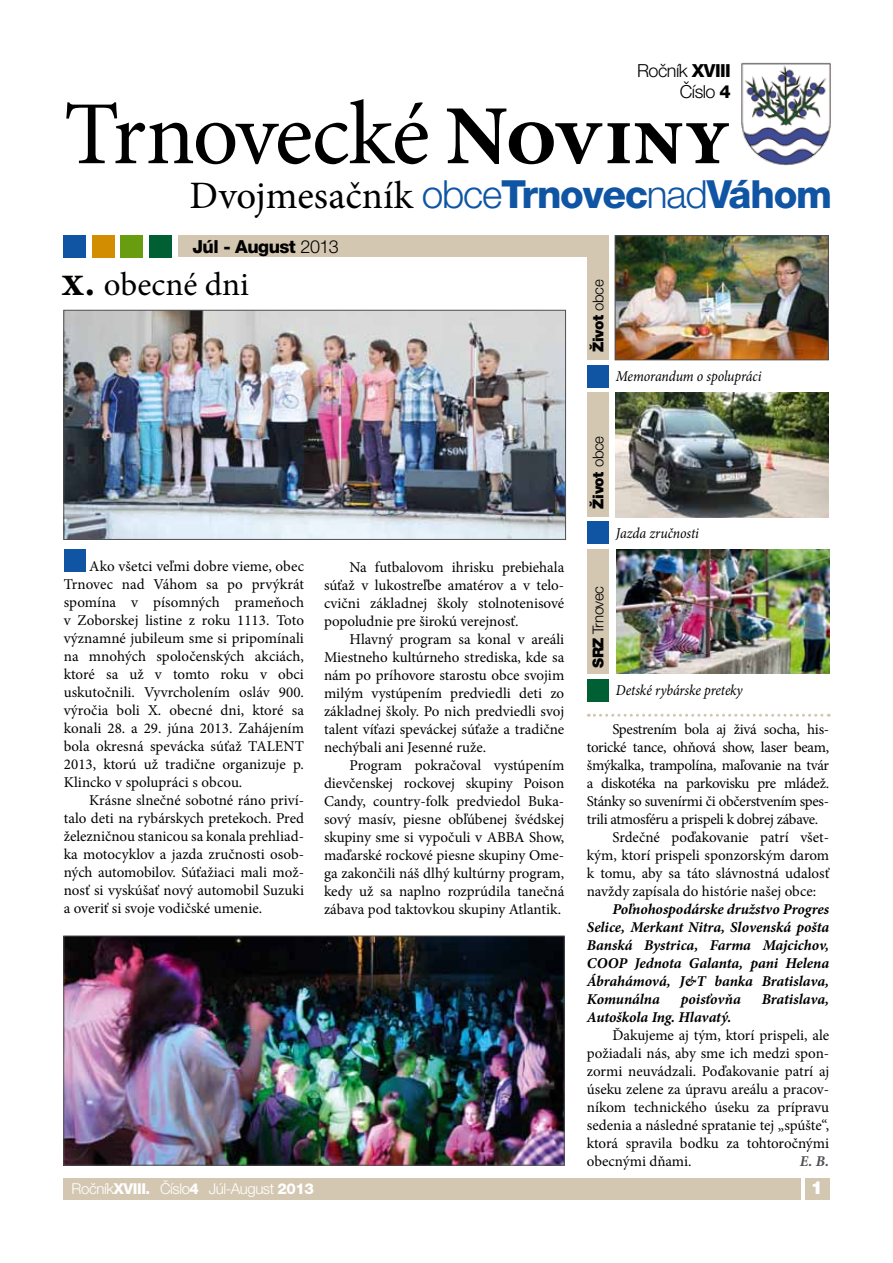
<style>
.page{position:relative;width:893px;height:1263px;background:#fff}
.page>*{position:absolute;margin:0;border:0;box-sizing:border-box;transform-origin:0 0}
.t1{font:90.15px "Minion Pro";letter-spacing:-.025em;color:#000}
.t2{font:38.85px "Minion Pro";color:#000}
.t3{font:33px "Minion Pro";color:#000}
.t4{font:300 18px/21.6px "Helvetica Neue LT Pro";letter-spacing:-.03em;color:#000;text-align:right}
.t5{font:800 18px "Helvetica Neue LT Pro";letter-spacing:-.03em;color:#000}
.t6{font:900 18px "Helvetica Neue LT Pro";color:#fff}
.t7{font:15px "Minion Pro";color:#000}
.t8{font:italic 700 15px "Minion Pro";letter-spacing:-.005em;color:#000}
.t9{font:15px "Minion Pro";letter-spacing:-.02em;color:#000}
.t10{font:15px "Minion Pro";letter-spacing:-.025em;color:#000}
.t11{font:italic 15px "Minion Pro";letter-spacing:-.005em;color:#000;scale:.92 1}
.t12{font:300 15px "Helvetica Neue LT Pro";letter-spacing:-.03em;color:#fff}
.t13{font:900 15px "Helvetica Neue LT Pro";letter-spacing:-.03em;color:#000}
.t14{font:300 15px "Helvetica Neue LT Pro";letter-spacing:-.03em;color:#000}
.t15{font:italic 700 15px "Minion Pro";color:#504f53}
.s1{font-weight:800}
.s2{font-weight:700;font-size:84.15px}
.s3{font-family:"Helvetica Neue LT Pro";font-weight:300;color:#0f55a4}
.s4{font-family:"Helvetica Neue LT Pro";font-weight:800;color:#0f55a4}
.s5{font-weight:300}
.s6{font-weight:700;font-size:40.5px}
.s7{font-weight:900}
</style>
<div class="page">
<img style="left:616px;top:393px;width:212px;height:124px">
<img style="left:66px;top:312px;width:498px;height:226px">
<div style="left:64px;top:310px;width:502px;height:230px;border:1px solid #504f53"></div>
<img style="left:66px;top:938px;width:496px;height:225px">
<div style="left:64px;top:936px;width:500px;height:229px;border:1px solid #504f53"></div>
<img style="left:617px;top:237px;width:210px;height:121px">
<div style="left:615px;top:235px;width:214px;height:125px;border:1px solid #504f53"></div>
<div style="left:178px;top:235px;width:422px;height:22px;background:#d4c7b2"></div>
<div style="left:64px;top:1178px;width:737px;height:22px;background:#d4c7b2"></div>
<div style="left:805px;top:1178px;width:25px;height:22px;background:#d4c7b2"></div>
<img style="left:741px;top:62px;width:90px;height:104px">
<div style="left:587px;top:365px;width:21px;height:22px;background:#0f55a4"></div>
<div style="left:587px;top:522px;width:21px;height:22px;background:#0f55a4"></div>
<div style="left:587px;top:679px;width:21px;height:22px;background:#005f33"></div>
<div style="left:587px;top:235px;width:21px;height:125px;background:#d4c7b2"></div>
<div style="left:587px;top:392px;width:21px;height:125px;background:#d4c7b2"></div>
<div style="left:587px;top:549px;width:21px;height:125px;background:#d4c7b2"></div>
<svg style="left:588px;top:714px;width:241px;height:3px"></svg>
<div style="left:64px;top:549px;width:21px;height:22px;background:#0f55a4"></div>
<img style="left:617px;top:549px;width:212px;height:125px">
<div style="left:120px;top:235px;width:23px;height:23px;background:#689d10"></div>
<div style="left:150px;top:235px;width:22px;height:23px;background:#005f33"></div>
<div style="left:92px;top:235px;width:22px;height:23px;background:#d28d00"></div>
<div style="left:64px;top:235px;width:22px;height:23px;background:#0f55a4"></div>
<p class="t4" style="left:637px;top:59px;width:95px">Ročník <span class="s1">XVIII<br></span>Číslo <span class="s1">4</span></p>
<p class="t1" style="left:64px;top:74px;width:668px">Trnovecké <span class="s2">Noviny</span></p>
<p class="t2" style="left:190px;top:170px;width:644px">Dvojmesačník <span class="s3">obce</span><span class="s4">Trnovec</span><span class="s3">nad</span><span class="s4">Váhom</span></p>
<p class="t5" style="left:192px;top:236px;width:148px">Júl - August <span class="s5">2013</span></p>
<p class="t3" style="left:61px;top:262px;width:190px"><span class="s6">x.</span> obecné dni</p>
<p class="t7" style="left:89px;top:556px;width:216px">Ako všetci veľmi dobre vieme, obec</p>
<p class="t7" style="left:64px;top:574px;width:242px">Trnovec nad Váhom sa po prvýkrát</p>
<p class="t7" style="left:64px;top:592px;width:242px">spomína v písomných prameňoch</p>
<p class="t7" style="left:64px;top:610px;width:242px">v Zoborskej listine z roku 1113. Toto</p>
<p class="t7" style="left:64px;top:628px;width:242px">významné jubileum sme si pripomínali</p>
<p class="t7" style="left:64px;top:646px;width:242px">na mnohých spoločenských akciách,</p>
<p class="t7" style="left:64px;top:664px;width:242px">ktoré sa už v tomto roku v obci</p>
<p class="t7" style="left:64px;top:682px;width:242px">uskutočnili. Vyvrcholením osláv 900.</p>
<p class="t7" style="left:64px;top:700px;width:242px">výročia boli X. obecné dni, ktoré sa</p>
<p class="t7" style="left:64px;top:718px;width:242px">konali 28. a 29. júna 2013. Zahájením</p>
<p class="t7" style="left:64px;top:736px;width:242px">bola okresná spevácka súťaž TALENT</p>
<p class="t7" style="left:64px;top:754px;width:242px">2013, ktorú už tradične organizuje p.</p>
<p class="t7" style="left:64px;top:772px;width:180px">Klincko v spolupráci s obcou.</p>
<p class="t7" style="left:89px;top:790px;width:216px">Krásne slnečné sobotné ráno priví-</p>
<p class="t7" style="left:64px;top:808px;width:242px">talo deti na rybárskych pretekoch. Pred</p>
<p class="t7" style="left:64px;top:826px;width:242px">železničnou stanicou sa konala prehliad-</p>
<p class="t7" style="left:64px;top:844px;width:242px">ka motocyklov a jazda zručnosti osob-</p>
<p class="t7" style="left:64px;top:862px;width:242px">ných automobilov. Súťažiaci mali mož-</p>
<p class="t7" style="left:64px;top:880px;width:242px">nosť si vyskúšať nový automobil Suzuki</p>
<p class="t7" style="left:64px;top:898px;width:200px">a overiť si svoje vodičské umenie.</p>
<p class="t7" style="left:350px;top:557px;width:216px">Na futbalovom ihrisku prebiehala</p>
<p class="t7" style="left:324px;top:575px;width:242px">súťaž v lukostreľbe amatérov a v telo-</p>
<p class="t7" style="left:324px;top:593px;width:242px">cvični základnej školy stolnotenisové</p>
<p class="t7" style="left:324px;top:611px;width:196px">popoludnie pre širokú verejnosť.</p>
<p class="t7" style="left:350px;top:629px;width:216px">Hlavný program sa konal v areáli</p>
<p class="t7" style="left:324px;top:647px;width:242px">Miestneho kultúrneho strediska, kde sa</p>
<p class="t7" style="left:324px;top:665px;width:242px">nám po príhovore starostu obce svojim</p>
<p class="t7" style="left:324px;top:683px;width:242px">milým vystúpením predviedli deti zo</p>
<p class="t7" style="left:324px;top:701px;width:242px">základnej školy. Po nich predviedli svoj</p>
<p class="t7" style="left:324px;top:719px;width:242px">talent víťazi speváckej súťaže a tradične</p>
<p class="t7" style="left:324px;top:737px;width:164px">nechýbali ani Jesenné ruže.</p>
<p class="t7" style="left:350px;top:755px;width:216px">Program pokračoval vystúpením</p>
<p class="t7" style="left:324px;top:773px;width:242px">dievčenskej rockovej skupiny Poison</p>
<p class="t7" style="left:324px;top:791px;width:242px">Candy, country-folk predviedol Buka-</p>
<p class="t7" style="left:324px;top:809px;width:242px">sový masív, piesne obľúbenej švédskej</p>
<p class="t7" style="left:324px;top:827px;width:242px">skupiny sme si vypočuli v ABBA Show,</p>
<p class="t7" style="left:324px;top:845px;width:242px">maďarské rockové piesne skupiny Ome-</p>
<p class="t7" style="left:324px;top:863px;width:242px">ga zakončili náš dlhý kultúrny program,</p>
<p class="t7" style="left:324px;top:881px;width:242px">kedy už sa naplno rozprúdila tanečná</p>
<p class="t7" style="left:324px;top:899px;width:239px">zábava pod taktovkou skupiny Atlantik.</p>
<p class="t12" style="left:72px;top:1179px;width:244px">Ročník<span class="s1">XVIII.</span> Číslo<span class="s1">4</span> Júl-August <span class="s1">2013</span></p>
<p class="t13" style="left:589px;top:352px;width:74px;rotate:-90deg">Život <span class="s5">obce</span></p>
<p class="t11" style="left:616px;top:366px;width:160px">Memorandum o spolupráci</p>
<p class="t13" style="left:589px;top:508px;width:74px;rotate:-90deg">Život <span class="s5">obce</span></p>
<p class="t11" style="left:616px;top:523px;width:92px">Jazda zručnosti</p>
<p class="t14" style="left:589px;top:668px;width:83px;rotate:-90deg"><span class="s7">SRZ</span> Trnovec</p>
<p class="t11" style="left:616px;top:680px;width:139px">Detské rybárske preteky</p>
<p class="t9" style="left:612px;top:719px;width:218px">Spestrením bola aj živá socha, his-</p>
<p class="t10" style="left:587px;top:737px;width:244px">torické tance, ohňová show, laser beam,</p>
<p class="t9" style="left:587px;top:755px;width:244px">šmýkalka, trampolína, maľovanie na tvár</p>
<p class="t10" style="left:587px;top:773px;width:244px">a diskotéka na parkovisku pre mládež.</p>
<p class="t9" style="left:587px;top:791px;width:244px">Stánky so suvenírmi či občerstvením spes-</p>
<p class="t9" style="left:587px;top:809px;width:233px">trili atmosféru a prispeli k dobrej zábave.</p>
<p class="t7" style="left:612px;top:827px;width:218px">Srdečné poďakovanie patrí všet-</p>
<p class="t7" style="left:587px;top:845px;width:244px">kým, ktorí prispeli sponzorským darom</p>
<p class="t7" style="left:587px;top:863px;width:244px">k tomu, aby sa táto slávnostná udalosť</p>
<p class="t7" style="left:587px;top:881px;width:231px">navždy zapísala do histórie našej obce:</p>
<p class="t8" style="left:612px;top:898px;width:218px">Poľnohospodárske družstvo Progres</p>
<p class="t8" style="left:587px;top:916px;width:244px">Selice, Merkant Nitra, Slovenská pošta</p>
<p class="t8" style="left:587px;top:934px;width:244px">Banská Bystrica, Farma Majcichov,</p>
<p class="t8" style="left:587px;top:952px;width:244px">COOP Jednota Galanta, pani Helena</p>
<p class="t8" style="left:587px;top:970px;width:244px">Ábrahámová, J&amp;T banka Bratislava,</p>
<p class="t8" style="left:587px;top:988px;width:75px">Komunálna</p>
<p class="t8" style="left:681px;top:988px;width:62px">poisťovňa</p>
<p class="t8" style="left:762px;top:988px;width:69px">Bratislava,</p>
<p class="t8" style="left:587px;top:1006px;width:146px">Autoškola Ing. Hlavatý.</p>
<p class="t7" style="left:612px;top:1025px;width:218px">Ďakujeme aj tým, ktorí prispeli, ale</p>
<p class="t7" style="left:587px;top:1043px;width:244px">požiadali nás, aby sme ich medzi spon-</p>
<p class="t7" style="left:587px;top:1061px;width:244px">zormi neuvádzali. Poďakovanie patrí aj</p>
<p class="t7" style="left:587px;top:1079px;width:244px">úseku zelene za úpravu areálu a pracov-</p>
<p class="t7" style="left:587px;top:1097px;width:244px">níkom technického úseku za prípravu</p>
<p class="t7" style="left:587px;top:1115px;width:244px">sedenia a následné spratanie tej „spúšte“,</p>
<p class="t7" style="left:587px;top:1133px;width:244px">ktorá spravila bodku za tohtoročnými</p>
<p class="t7" style="left:587px;top:1151px;width:106px">obecnými dňami.</p>
<p class="t15" style="left:800px;top:1150px;width:31px">E. B.</p>
<p class="t6" style="left:811px;top:1177px;width:14px">1</p>
</div>
